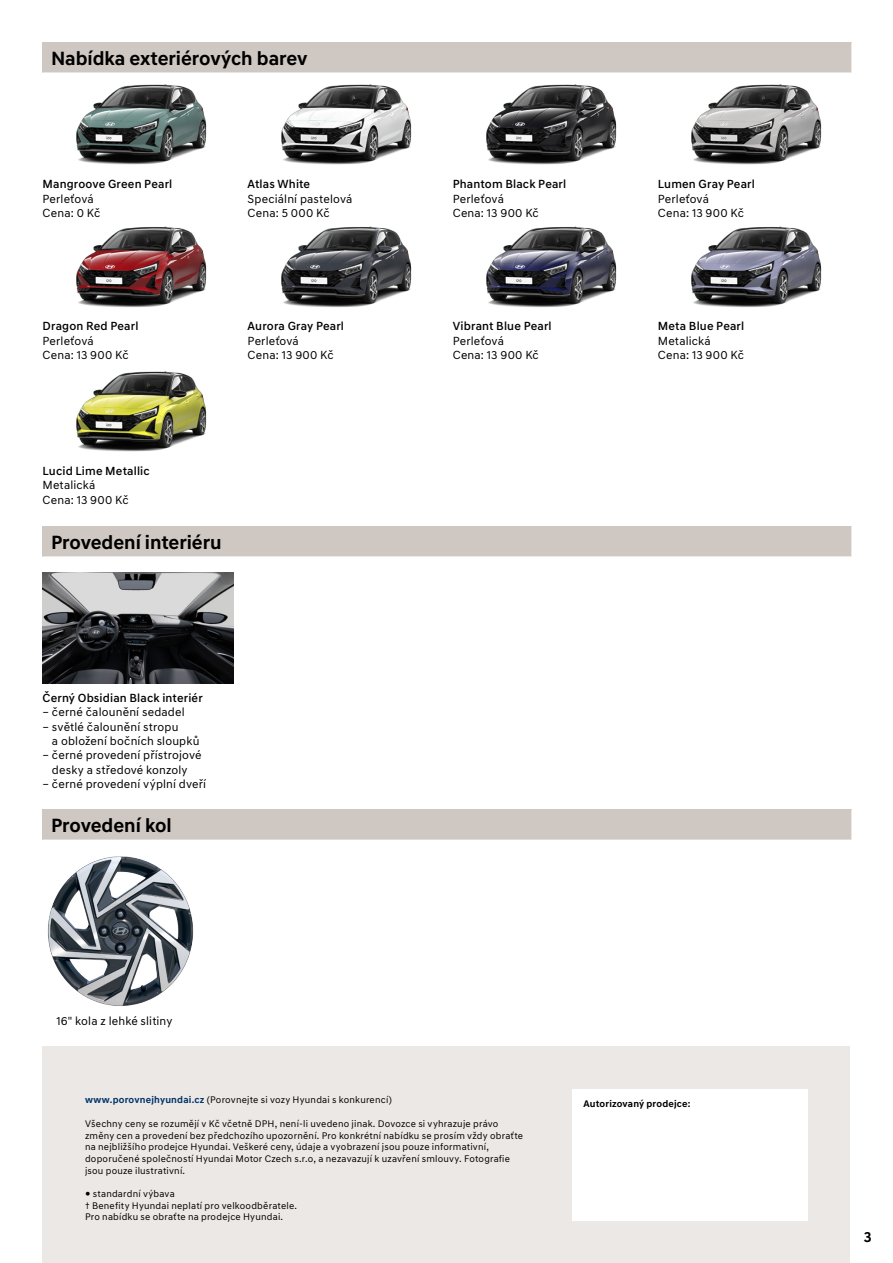
<style>
.page{position:relative;width:893px;height:1263px;background:#fff}
.page>*{position:absolute;margin:0;border:0;box-sizing:border-box;transform-origin:0 0}
.Tabulka_text{font:700 19.5px "Hyundai Sans Text";letter-spacing:-.005em;color:#000}
.t1{font:700 15px "Hyundai Sans Text";color:#000}
.Tabulka_text-2{font:12px/14.4px "Hyundai Sans Text";letter-spacing:.015em;color:#000}
.Tabulka_text-3{font:500 12px "Hyundai Sans Text";letter-spacing:.015em;color:#000}
.LegalLine{font:9.75px/11.7px "Hyundai Sans Text";letter-spacing:.02em;color:#000}
.LegalLine-2{font:700 9.75px "Hyundai Sans Text";letter-spacing:.02em;color:#000}
.s1{font-weight:700;color:#003469}
</style>
<div class="page">
<div style="left:43px;top:43px;width:809px;height:30px;background:#cfc8c2"></div>
<hr style="left:851px;top:43px;width:1px;height:30px;background:#fff">
<div style="left:43px;top:526px;width:809px;height:31px;background:#cfc8c2"></div>
<hr style="left:851px;top:526px;width:1px;height:30px;background:#fff">
<hr style="left:43px;top:556px;width:809px;height:1px;background:#fff">
<div style="left:43px;top:810px;width:809px;height:30px;background:#cfc8c2"></div>
<hr style="left:851px;top:810px;width:1px;height:30px;background:#fff">
<div style="left:43px;top:1046px;width:807px;height:217px;background:#ece8e5"></div>
<div style="left:573px;top:1089px;width:235px;height:131px;background:#fff"></div>
<img style="left:51px;top:72px;width:202px;height:93px">
<img style="left:76px;top:226px;width:131px;height:82px">
<img style="left:256px;top:72px;width:202px;height:93px">
<img style="left:281px;top:226px;width:131px;height:82px">
<img style="left:461px;top:72px;width:202px;height:93px">
<img style="left:486px;top:226px;width:131px;height:82px">
<img style="left:666px;top:56px;width:186px;height:109px">
<img style="left:691px;top:226px;width:131px;height:82px">
<img style="left:43px;top:573px;width:191px;height:111px">
<img style="left:47px;top:856px;width:147px;height:150px">
<img style="left:76px;top:371px;width:131px;height:81px">
<p class="Tabulka_text" style="left:51px;top:46px;width:258px">Nabídka exteriérových barev</p>
<p class="Tabulka_text-3" style="left:43px;top:177px;width:131px">Mangroove Green Pearl</p>
<p class="Tabulka_text-2" style="left:43px;top:191px;width:53px">Perleťová</p>
<p class="Tabulka_text-2" style="left:43px;top:206px;width:59px">Cena: 0 Kč</p>
<p class="Tabulka_text-3" style="left:43px;top:319px;width:97px">Dragon Red Pearl</p>
<p class="Tabulka_text-2" style="left:43px;top:333px;width:53px">Perleťová</p>
<p class="Tabulka_text-2" style="left:43px;top:348px;width:88px">Cena: 13 900 Kč</p>
<p class="Tabulka_text-3" style="left:248px;top:177px;width:64px">Atlas White</p>
<p class="Tabulka_text-2" style="left:248px;top:191px;width:106px">Speciální pastelová</p>
<p class="Tabulka_text-2" style="left:248px;top:206px;width:84px">Cena: 5 000 Kč</p>
<p class="Tabulka_text-3" style="left:248px;top:319px;width:98px">Aurora Gray Pearl</p>
<p class="Tabulka_text-2" style="left:248px;top:333px;width:53px">Perleťová</p>
<p class="Tabulka_text-2" style="left:248px;top:348px;width:88px">Cena: 13 900 Kč</p>
<p class="Tabulka_text-3" style="left:43px;top:463px;width:109px">Lucid Lime Metallic</p>
<p class="Tabulka_text-2" style="left:43px;top:478px;width:54px">Metalická</p>
<p class="Tabulka_text-2" style="left:43px;top:492px;width:88px">Cena: 13 900 Kč</p>
<p class="Tabulka_text" style="left:51px;top:530px;width:172px">Provedení interiéru</p>
<p class="Tabulka_text-3" style="left:43px;top:690px;width:162px">Černý Obsidian Black interiér</p>
<p class="Tabulka_text-2" style="left:43px;top:705px;width:144px">– černé čalounění sedadel</p>
<p class="Tabulka_text-2" style="left:52px;top:719px;width:149px;text-indent:-9px">– světlé čalounění stropu<br>a obložení bočních sloupků</p>
<p class="Tabulka_text-2" style="left:43px;top:748px;width:161px;text-align:center">– černé provedení přístrojové desky a středové konzoly</p>
<p class="Tabulka_text-2" style="left:43px;top:777px;width:165px">– černé provedení výplní dveří</p>
<p class="Tabulka_text" style="left:51px;top:813px;width:122px">Provedení kol</p>
<p class="Tabulka_text-3" style="left:453px;top:177px;width:115px">Phantom Black Pearl</p>
<p class="Tabulka_text-2" style="left:453px;top:191px;width:53px">Perleťová</p>
<p class="Tabulka_text-2" style="left:453px;top:206px;width:88px">Cena: 13 900 Kč</p>
<p class="Tabulka_text-3" style="left:453px;top:319px;width:100px">Vibrant Blue Pearl</p>
<p class="Tabulka_text-2" style="left:453px;top:333px;width:53px">Perleťová</p>
<p class="Tabulka_text-2" style="left:453px;top:348px;width:88px">Cena: 13 900 Kč</p>
<p class="Tabulka_text-3" style="left:658px;top:177px;width:99px">Lumen Gray Pearl</p>
<p class="Tabulka_text-2" style="left:658px;top:191px;width:53px">Perleťová</p>
<p class="Tabulka_text-2" style="left:658px;top:206px;width:88px">Cena: 13 900 Kč</p>
<p class="Tabulka_text-3" style="left:658px;top:319px;width:88px">Meta Blue Pearl</p>
<p class="Tabulka_text-2" style="left:658px;top:333px;width:54px">Metalická</p>
<p class="Tabulka_text-2" style="left:658px;top:348px;width:88px">Cena: 13 900 Kč</p>
<p class="Tabulka_text-2" style="left:56px;top:1014px;width:118px">16" kola z lehké slitiny</p>
<p class="LegalLine" style="left:85px;top:1094px;width:309px"><span class="s1">www.porovnejhyundai.cz</span> (Porovnejte si vozy Hyundai s konkurencí)</p>
<p class="LegalLine" style="left:85px;top:1118px;width:440px">Všechny ceny se rozumějí v Kč včetně DPH, není-li uvedeno jinak. Dovozce si vyhrazuje právo změny cen a provedení bez předchozího upozornění. Pro konkrétní nabídku se prosím vždy obraťte na nejbližšího prodejce Hyundai. Veškeré ceny, údaje a vyobrazení jsou pouze informativní, doporučené společností Hyundai Motor Czech s.r.o, a nezavazují k uzavření smlouvy. Fotografie jsou pouze ilustrativní.</p>
<p class="LegalLine" style="left:85px;top:1188px;width:91px">● standardní výbava</p>
<p class="LegalLine" style="left:85px;top:1199px;width:214px">† Benefity Hyundai neplatí pro velkoodběratele.<br>Pro nabídku se obraťte na prodejce Hyundai.</p>
<p class="LegalLine-2" style="left:583px;top:1097px;width:108px">Autorizovaný prodejce:</p>
<h2 class="t1" style="left:864px;top:1227px;width:9px">3</h2>
</div>
